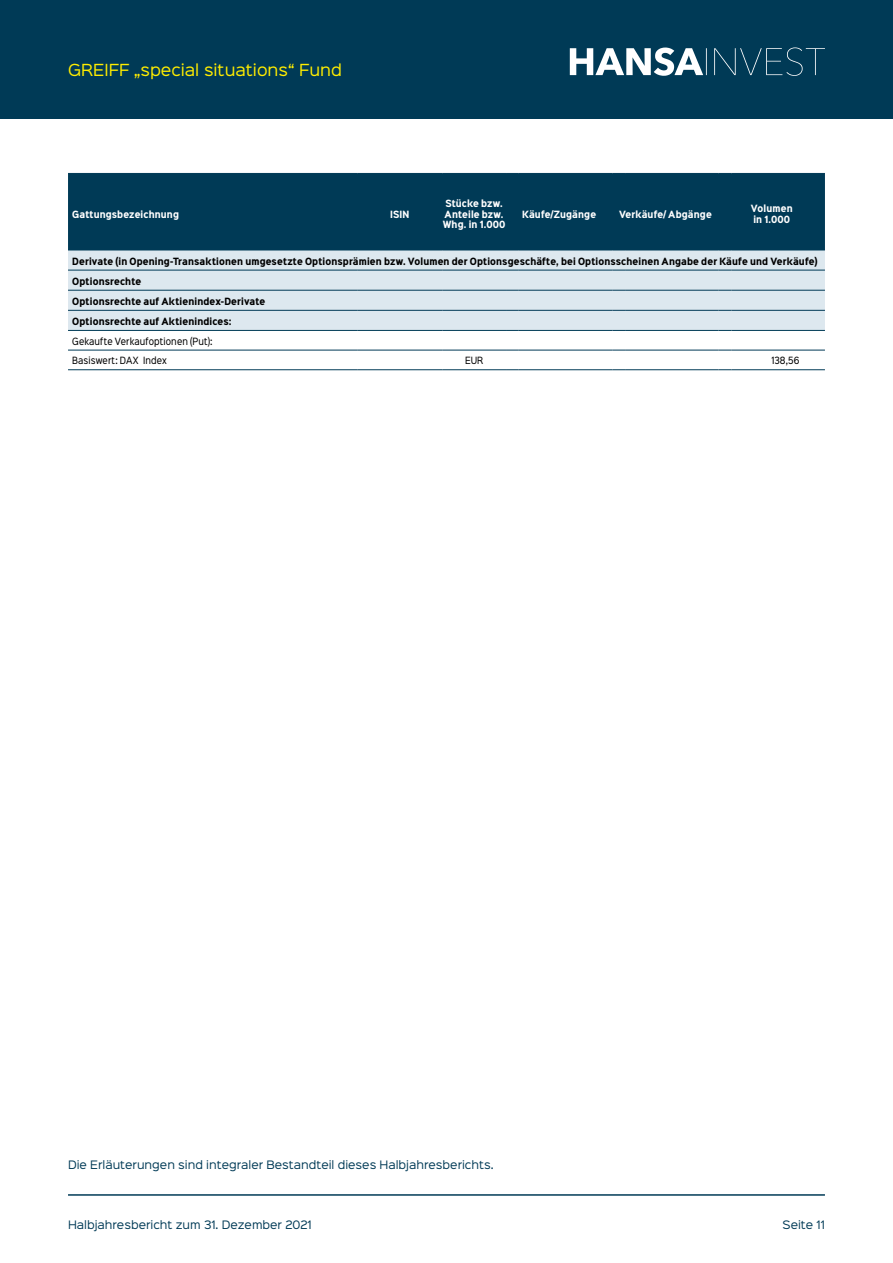
<style>
.page{position:relative;width:893px;height:1263px;background:#fff}
.page>*{position:absolute;margin:0;border:0;box-sizing:border-box;transform-origin:0 0}
.t1{font:15px "Sinkin Sans 400";color:#ffed00}
.t2{font:10.5px "Sinkin Sans 400";color:#003a56}
.t3{font:700 9px "Sinkin Sans Narrow W01 700";letter-spacing:.015em;color:#000}
.t4{font:700 9px/10.8px "Sinkin Sans Narrow W01 700";letter-spacing:.015em;color:#fff}
.t5{font:9px/19.6px "Sinkin Sans Narrow W01 400 Rg";letter-spacing:.01em;color:#000}
</style>
<div class="page">
<div style="left:0;top:0;width:893px;height:119px;background:#003a56"></div>
<svg style="left:570px;top:47px;width:255px;height:29px"></svg>
<hr style="left:68px;top:1194px;width:757px;height:2px;background:#003a56">
<div style="left:68px;top:174px;width:757px;height:76px;background:#003a56"></div>
<div style="left:68px;top:251px;width:757px;height:79px;background:#dde8ef"></div>
<hr style="left:68px;top:250px;width:289px;height:1px;background:#003a56">
<hr style="left:357px;top:250px;width:85px;height:1px;background:#003a56">
<hr style="left:442px;top:250px;width:64px;height:1px;background:#003a56">
<svg style="left:506px;top:250px;width:13px;height:1px"></svg>
<hr style="left:519px;top:250px;width:93px;height:1px;background:#003a56">
<svg style="left:612px;top:250px;width:13px;height:1px"></svg>
<hr style="left:625px;top:250px;width:94px;height:1px;background:#003a56">
<svg style="left:719px;top:250px;width:12px;height:1px"></svg>
<hr style="left:731px;top:250px;width:94px;height:1px;background:#003a56">
<hr style="left:357px;top:290px;width:85px;height:1px;background:#003a56">
<hr style="left:442px;top:290px;width:64px;height:1px;background:#003a56">
<svg style="left:506px;top:290px;width:13px;height:1px"></svg>
<hr style="left:519px;top:290px;width:93px;height:1px;background:#003a56">
<svg style="left:612px;top:290px;width:13px;height:1px"></svg>
<hr style="left:625px;top:290px;width:94px;height:1px;background:#003a56">
<svg style="left:719px;top:290px;width:12px;height:1px"></svg>
<hr style="left:731px;top:290px;width:94px;height:1px;background:#003a56">
<hr style="left:357px;top:310px;width:85px;height:1px;background:#003a56">
<hr style="left:442px;top:310px;width:64px;height:1px;background:#003a56">
<svg style="left:506px;top:310px;width:13px;height:1px"></svg>
<hr style="left:519px;top:310px;width:93px;height:1px;background:#003a56">
<svg style="left:612px;top:310px;width:13px;height:1px"></svg>
<hr style="left:625px;top:310px;width:94px;height:1px;background:#003a56">
<svg style="left:719px;top:310px;width:12px;height:1px"></svg>
<hr style="left:731px;top:310px;width:94px;height:1px;background:#003a56">
<hr style="left:357px;top:330px;width:85px;height:1px;background:#003a56">
<hr style="left:442px;top:330px;width:64px;height:1px;background:#003a56">
<svg style="left:506px;top:330px;width:13px;height:1px"></svg>
<hr style="left:519px;top:330px;width:93px;height:1px;background:#003a56">
<svg style="left:612px;top:330px;width:13px;height:1px"></svg>
<hr style="left:625px;top:330px;width:94px;height:1px;background:#003a56">
<svg style="left:719px;top:330px;width:12px;height:1px"></svg>
<hr style="left:731px;top:330px;width:94px;height:1px;background:#003a56">
<hr style="left:68px;top:350px;width:289px;height:1px;background:#003a56">
<hr style="left:357px;top:350px;width:85px;height:1px;background:#003a56">
<hr style="left:442px;top:350px;width:64px;height:1px;background:#003a56">
<svg style="left:506px;top:350px;width:13px;height:1px"></svg>
<hr style="left:519px;top:350px;width:93px;height:1px;background:#003a56">
<svg style="left:612px;top:350px;width:13px;height:1px"></svg>
<hr style="left:625px;top:350px;width:94px;height:1px;background:#003a56">
<svg style="left:719px;top:350px;width:12px;height:1px"></svg>
<hr style="left:731px;top:350px;width:94px;height:1px;background:#003a56">
<hr style="left:68px;top:369px;width:289px;height:1px;background:#003a56">
<hr style="left:357px;top:369px;width:85px;height:1px;background:#003a56">
<hr style="left:442px;top:369px;width:64px;height:1px;background:#003a56">
<svg style="left:506px;top:369px;width:13px;height:1px"></svg>
<hr style="left:519px;top:369px;width:93px;height:1px;background:#003a56">
<svg style="left:612px;top:369px;width:13px;height:1px"></svg>
<hr style="left:625px;top:369px;width:94px;height:1px;background:#003a56">
<svg style="left:719px;top:369px;width:12px;height:1px"></svg>
<hr style="left:731px;top:369px;width:94px;height:1px;background:#003a56">
<hr style="left:68px;top:173px;width:289px;height:1px;background:#003a56">
<hr style="left:357px;top:173px;width:85px;height:1px;background:#003a56">
<hr style="left:442px;top:173px;width:64px;height:1px;background:#003a56">
<svg style="left:506px;top:173px;width:13px;height:1px"></svg>
<hr style="left:519px;top:173px;width:93px;height:1px;background:#003a56">
<svg style="left:612px;top:173px;width:13px;height:1px"></svg>
<hr style="left:625px;top:173px;width:94px;height:1px;background:#003a56">
<svg style="left:719px;top:173px;width:12px;height:1px"></svg>
<hr style="left:731px;top:173px;width:94px;height:1px;background:#003a56">
<hr style="left:68px;top:290px;width:289px;height:1px;background:#003a56">
<hr style="left:68px;top:310px;width:289px;height:1px;background:#003a56">
<hr style="left:68px;top:330px;width:289px;height:1px;background:#003a56">
<hr style="left:68px;top:270px;width:289px;height:1px;background:#003a56">
<hr style="left:357px;top:270px;width:85px;height:1px;background:#003a56">
<hr style="left:442px;top:270px;width:64px;height:1px;background:#003a56">
<svg style="left:506px;top:270px;width:13px;height:1px"></svg>
<hr style="left:519px;top:270px;width:93px;height:1px;background:#003a56">
<svg style="left:612px;top:270px;width:13px;height:1px"></svg>
<hr style="left:625px;top:270px;width:94px;height:1px;background:#003a56">
<svg style="left:719px;top:270px;width:12px;height:1px"></svg>
<hr style="left:731px;top:270px;width:94px;height:1px;background:#003a56">
<h1 class="t1" style="left:68px;top:57px;width:276px">GREIFF „special situations“ Fund</h1>
<p class="t4" style="left:72px;top:208px;width:108px">Gattungsbezeichnung</p>
<p class="t4" style="left:390px;top:208px;width:21px">ISIN</p>
<p class="t4" style="left:443px;top:197px;width:64px">Stücke bzw.<br>Anteile bzw.<br>Whg. in 1.000</p>
<p class="t4" style="left:522px;top:208px;width:75px">Käufe/Zugänge</p>
<p class="t4" style="left:619px;top:208px;width:94px">Verkäufe/ Abgänge</p>
<p class="t4" style="left:751px;top:203px;width:43px">Volumen in 1.000</p>
<p class="t3" style="left:72px;top:254px;width:747px">Derivate (in Opening-Transaktionen umgesetzte Optionsprämien bzw. Volumen der Optionsgeschäfte, bei Optionsscheinen Angabe der Käufe und Verkäufe)</p>
<p class="t3" style="left:72px;top:274px;width:71px">Optionsrechte</p>
<p class="t3" style="left:72px;top:295px;width:195px">Optionsrechte auf Aktienindex-Derivate</p>
<p class="t3" style="left:72px;top:315px;width:161px">Optionsrechte auf Aktienindices:</p>
<p class="t5" style="left:72px;top:331px;width:142px">Gekaufte Verkaufoptionen (Put):<br>Basiswert: DAX Index</p>
<p class="t5" style="left:465px;top:350px;width:20px">EUR</p>
<p class="t5" style="left:771px;top:350px;width:30px">138,56</p>
<p class="t2" style="left:68px;top:1155px;width:427px">Die Erläuterungen sind integraler Bestandteil dieses Halbjahresberichts.</p>
<p class="t2" style="left:68px;top:1216px;width:245px">Halbjahresbericht zum 31. Dezember 2021</p>
<p class="t2" style="left:783px;top:1216px;width:44px">Seite 11</p>
</div>
